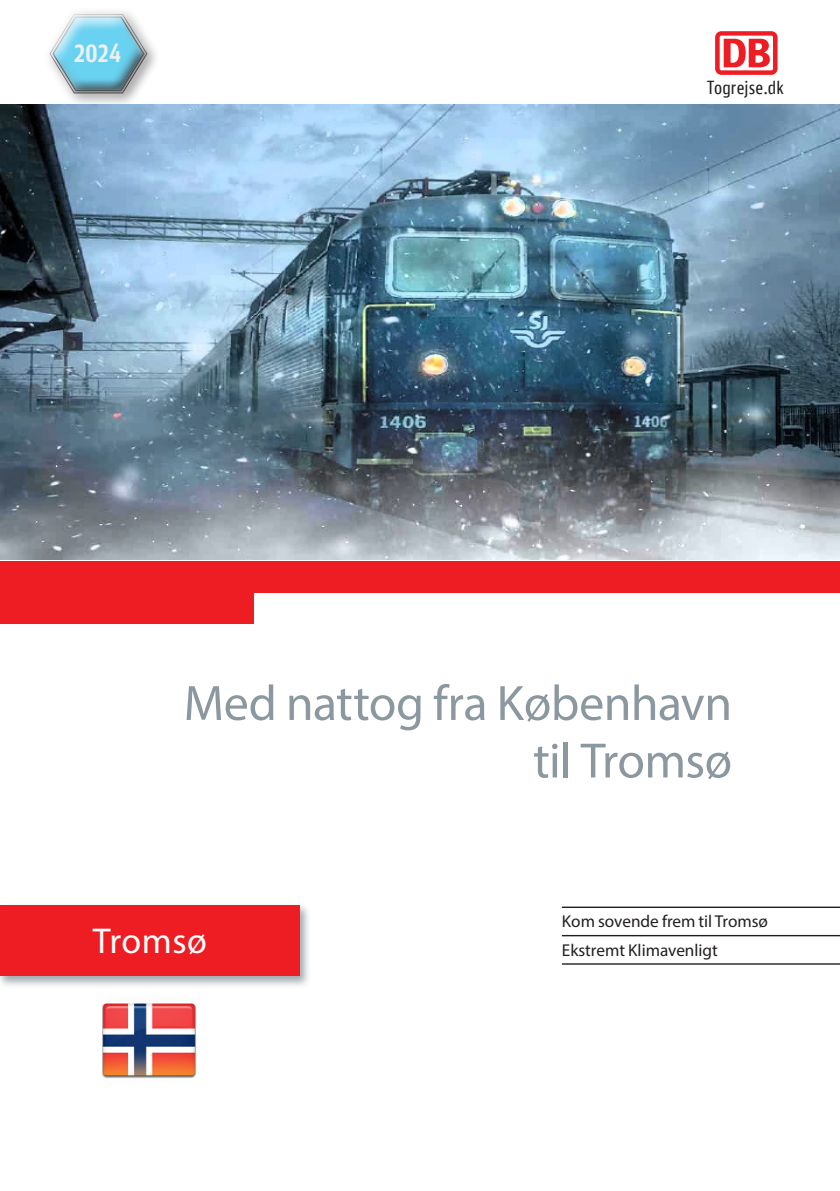
<style>
.page{position:relative;width:840px;height:1191px;background:#fff}
.page>*{position:absolute;margin:0;border:0;box-sizing:border-box;transform-origin:0 0}
.A5__headline{font:50px "Myriad Pro";letter-spacing:-.01em;color:#8b98a0}
.t1{font:36px "Myriad Pro";letter-spacing:.015em;color:#fff}
.DB_copy{font:700 24px "DB Sans Display";color:#edf1f3}
.DB_copy-2{font:18px "DB Sans Display";letter-spacing:.005em;color:#231f20}
.A5__overline_8_6{font:17.2px "Myriad Pro";color:#231f20}
</style>
<div class="page">
<hr style="left:561px;top:906px;width:278px;height:2px;background:#231f20">
<hr style="left:561px;top:935px;width:278px;height:1px;background:#231f20">
<hr style="left:561px;top:963px;width:278px;height:1px;background:#231f20">
<div style="left:0;top:561px;width:839px;height:31px;background:#ee1d23"></div>
<div style="left:0;top:561px;width:253px;height:63px;background:#ee1d23"></div>
<svg style="left:714px;top:31px;width:63px;height:44px"></svg>
<svg style="left:719px;top:36px;width:53px;height:34px"></svg>
<svg style="left:723px;top:39px;width:46px;height:28px"></svg>
<div style="left:0;top:902px;width:311px;height:87px;background:#627179;opacity:.6"></div>
<div style="left:0;top:904px;width:299px;height:71px;background:#ee1d23"></div>
<div style="left:41px;top:14px;width:121px;height:94px;background:#231f20;opacity:.75"></div>
<img style="left:0;top:105px;width:839px;height:455px">
<img style="left:102px;top:1003px;width:94px;height:76px">
<p class="DB_copy" style="left:73px;top:39px;width:49px">2024</p>
<p class="DB_copy-2" style="left:706px;top:78px;width:79px">Togrejse.dk</p>
<p class="A5__headline" style="left:183px;top:672px;width:549px">Med nattog fra København</p>
<p class="A5__headline" style="left:533px;top:730px;width:200px">til Tromsø</p>
<p class="t1" style="left:93px;top:918px;width:116px">Tromsø</p>
<p class="A5__overline_8_6" style="left:561px;top:911px;width:207px">Kom sovende frem til Tromsø</p>
<p class="A5__overline_8_6" style="left:561px;top:939px;width:157px">Ekstremt Klimavenligt</p>
</div>
